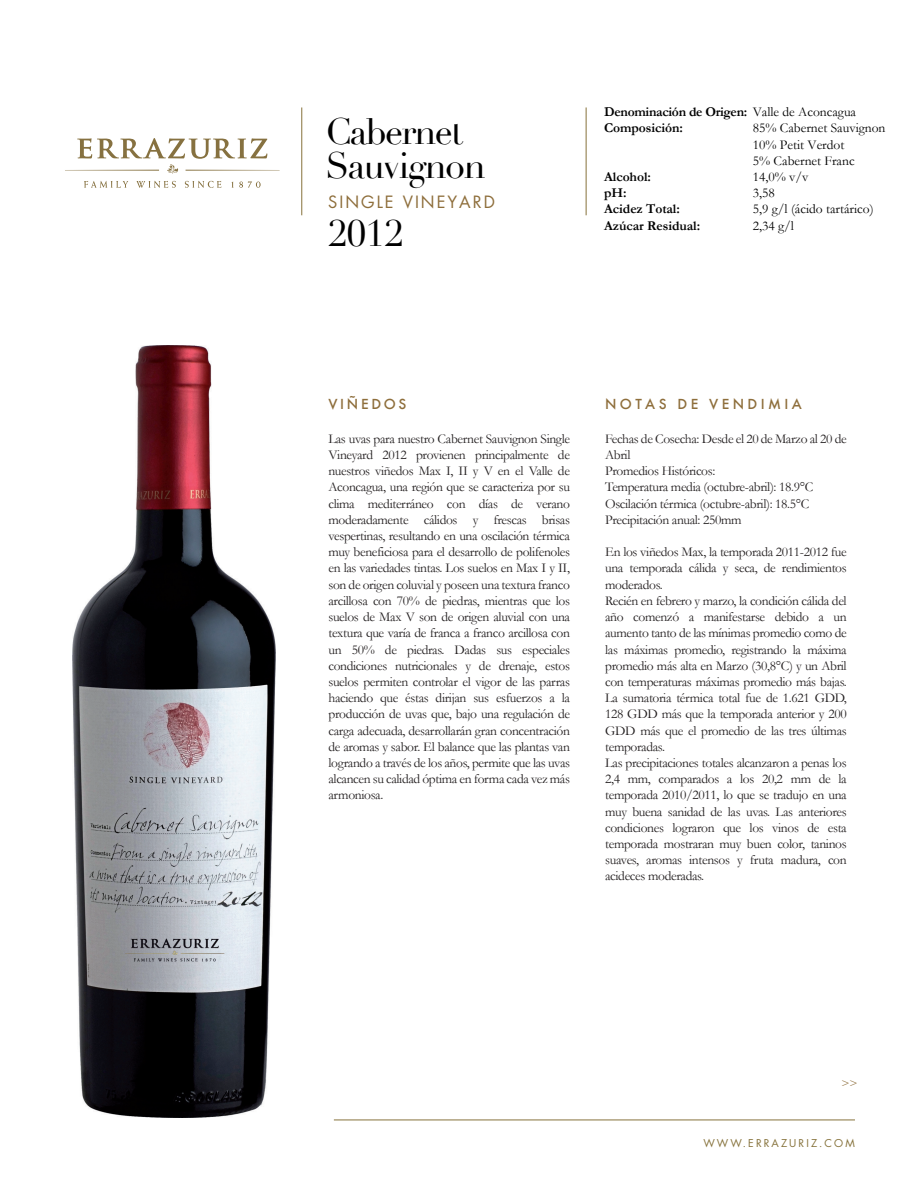
<style>
.page{position:relative;width:915px;height:1191px;background:#fff}
.page>*{position:absolute;margin:0;border:0;box-sizing:border-box;transform-origin:0 0}
.t1{font:36px/34.5px "Didot";letter-spacing:-.045em;color:#000}
.t2{font:16.5px "Futura";letter-spacing:.12em;color:#8e6e3b}
.t3{font:13.5px/16.2px "Garamond";letter-spacing:-.025em;color:#231f20}
.t4{font:13.5px/16.2px "Garamond";color:#000}
.t5{font:700 13.5px/16.2px "Garamond";letter-spacing:-.005em;color:#000}
.t6{font:500 13.5px "Futura";letter-spacing:.25em;color:#8e6e3b}
.t7{font:500 13.5px "Futura";letter-spacing:.2em;color:#8e6e3b}
.t8{font:12px "Garamond";color:#8e6e3b}
.t9{font:10.5px "Futura";letter-spacing:.2em;color:#86723b}
.s1{font-weight:400}
</style>
<div class="page">
<hr style="left:585px;top:107px;width:1px;height:108px;background:#86723b">
<hr style="left:334px;top:1119px;width:520px;height:1px;background:#86723b">
<hr style="left:301px;top:107px;width:1px;height:108px;background:#86723b">
<svg style="left:84px;top:181px;width:44px;height:7px"></svg>
<svg style="left:136px;top:181px;width:40px;height:7px"></svg>
<svg style="left:185px;top:181px;width:36px;height:7px"></svg>
<svg style="left:239px;top:181px;width:21px;height:7px"></svg>
<hr style="left:65px;top:170px;width:94px;height:1px;background:#867140">
<hr style="left:185px;top:170px;width:94px;height:1px;background:#867140">
<svg style="left:77px;top:138px;width:190px;height:36px"></svg>
<img style="left:73px;top:346px;width:202px;height:771px">
<h1 class="t1" style="left:325px;top:115px;width:162px">Cabernet<br>Sauvignon</h1>
<h1 class="t1" style="left:328px;top:217px;width:76px">2012</h1>
<p class="t2" style="left:328px;top:191px;width:168px">SINGLE VINEYARD</p>
<p class="t5" style="left:604px;top:104px;width:253px">Denominación de Origen: <span class="s1">Valle de Aconcagua<br></span>Composición:</p>
<p class="t4" style="left:752px;top:120px;width:134px">85% Cabernet Sauvignon<br>10% Petit Verdot<br>5% Cabernet Franc</p>
<p class="t5" style="left:604px;top:168px;width:48px">Alcohol:</p>
<p class="t4" style="left:752px;top:168px;width:57px">14,0% v/v</p>
<p class="t5" style="left:604px;top:185px;width:24px">pH:</p>
<p class="t4" style="left:752px;top:185px;width:23px">3,58</p>
<p class="t5" style="left:604px;top:201px;width:77px">Acidez Total:</p>
<p class="t4" style="left:752px;top:201px;width:122px">5,9 g/l (ácido tartárico)</p>
<p class="t5" style="left:604px;top:217px;width:97px">Azúcar Residual:</p>
<p class="t4" style="left:752px;top:217px;width:43px">2,34 g/l</p>
<p class="t7" style="left:328px;top:394px;width:79px">VIÑEDOS</p>
<p class="t6" style="left:605px;top:395px;width:198px">NOTAS DE VENDIMIA</p>
<p class="t3" style="left:328px;top:430px;width:243px;text-align:justify">Las uvas para nuestro Cabernet Sauvignon Single Vineyard 2012 provienen principalmente de nuestros viñedos Max I, II y V en el Valle de Aconcagua, una región que se caracteriza por su clima mediterráneo con días de verano moderadamente cálidos y frescas brisas vespertinas, resultando en una oscilación térmica muy beneficiosa para el desarrollo de polifenoles en las variedades tintas. Los suelos en Max I y II, son de origen coluvial y poseen una textura franco arcillosa con 70% de piedras, mientras que los suelos de Max V son de origen aluvial con una textura que varía de franca a franco arcillosa con un 50% de piedras. Dadas sus especiales condiciones nutricionales y de drenaje, estos suelos permiten controlar el vigor de las parras haciendo que éstas dirijan sus esfuerzos a la producción de uvas que, bajo una regulación de carga adecuada, desarrollarán gran concentración de aromas y sabor. El balance que las plantas van logrando a través de los años, permite que las uvas alcancen su calidad óptima en forma cada vez más armoniosa.</p>
<p class="t3" style="left:605px;top:430px;width:243px">Fechas de Cosecha: Desde el 20 de Marzo al 20 de<br>Abril<br>Promedios Históricos:<br>Temperatura media (octubre-abril): 18.9°C<br>Oscilación térmica (octubre-abril): 18.5°C<br>Precipitación anual: 250mm</p>
<p class="t3" style="left:605px;top:544px;width:243px">En los viñedos Max, la temporada 2011-2012 fue una temporada cálida y seca, de rendimientos moderados.<br>Recién en febrero y marzo, la condición cálida del año comenzó a manifestarse debido a un aumento tanto de las mínimas promedio como de las máximas promedio, registrando la máxima promedio más alta en Marzo (30,8°C) y un Abril con temperaturas máximas promedio más bajas.<br>La sumatoria térmica total fue de 1.621 GDD, 128 GDD más que la temporada anterior y 200<br>GDD más que el promedio de las tres últimas temporadas.<br>Las precipitaciones totales alcanzaron a penas los 2,4 mm, comparados a los 20,2 mm de la temporada 2010/2011, lo que se tradujo en una muy buena sanidad de las uvas. Las anteriores condiciones lograron que los vinos de esta temporada mostraran muy buen color, taninos suaves, aromas intensos y fruta madura, con acideces moderadas.</p>
<p class="t8" style="left:841px;top:1075px;width:18px">&gt;&gt;</p>
<p class="t9" style="left:703px;top:1136px;width:153px">WWW.ERRAZURIZ.COM</p>
</div>
